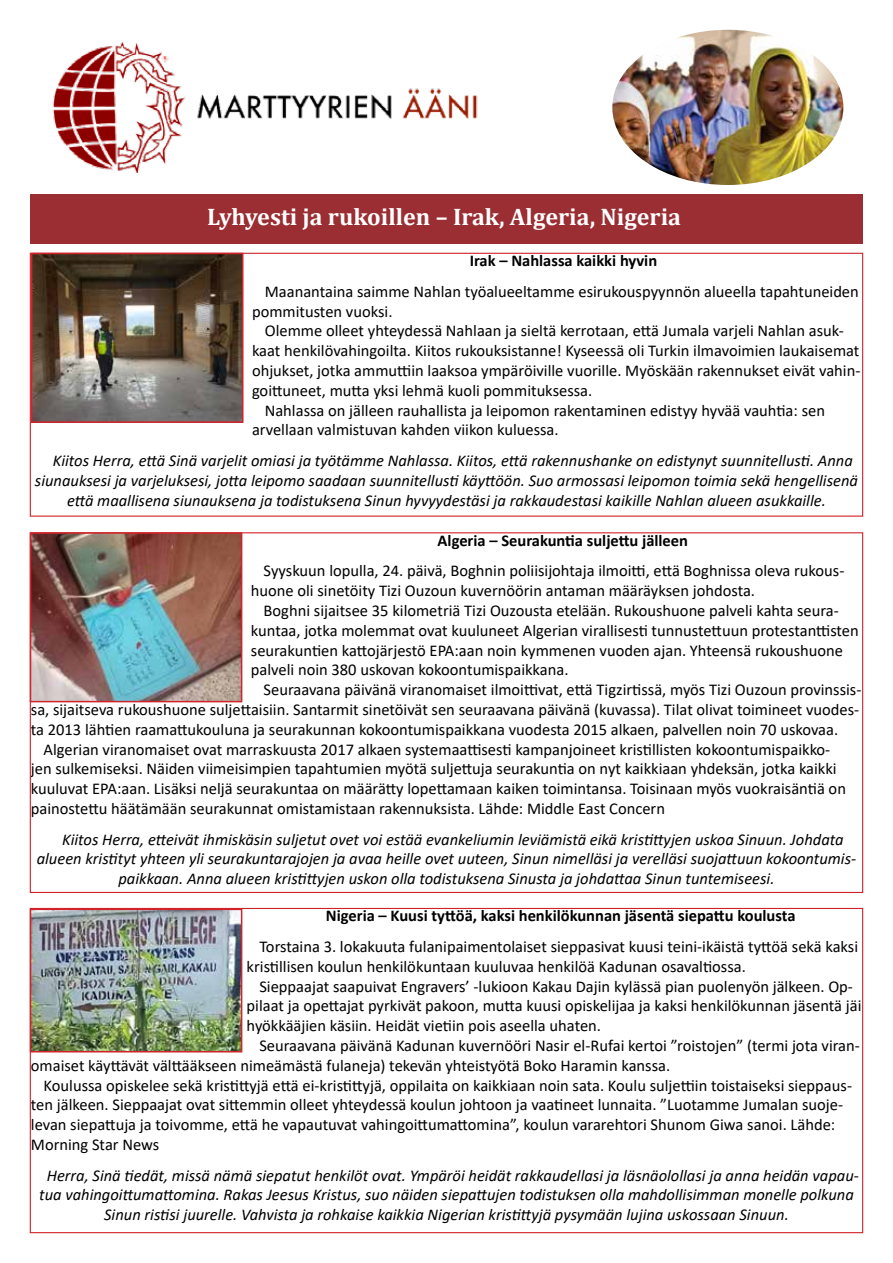
<style>
.page{position:relative;width:893px;height:1263px;background:#fff}
.page>*{position:absolute;margin:0;border:0;box-sizing:border-box;transform-origin:0 0}
.t1{font:700 24px "Cambria";color:#fff}
.t2{font:16.5px/19.8px "Calibri";color:#000}
.t3{font:italic 16.5px/19.8px "Calibri";color:#000;text-align:center}
.t4{font:700 16.5px "Calibri";color:#000}
</style>
<div class="page">
<img style="left:52px;top:41px;width:426px;height:132px">
<img style="left:612px;top:30px;width:231px;height:155px">
<img style="left:33px;top:535px;width:206px;height:164px">
<div style="left:30px;top:532px;width:212px;height:170px;border:2px solid #d2232a"></div>
<img style="left:34px;top:256px;width:206px;height:164px">
<div style="left:31px;top:253px;width:212px;height:170px;border:2px solid #d2232a"></div>
<div style="left:30px;top:194px;width:832px;height:50px;background:#9b2e33"></div>
<img style="left:33px;top:912px;width:206px;height:137px">
<div style="left:30px;top:909px;width:212px;height:143px;border:2px solid #d2232a"></div>
<h1 class="t1" style="left:207px;top:200px;width:475px">Lyhyesti ja rukoillen – Irak, Algeria, Nigeria</h1>
<p class="t4" style="left:470px;top:249px;width:189px">Irak – Nahlassa kaikki hyvin</p>
<p class="t2" style="left:252px;top:281px;width:608px;text-indent:13px">Maanantaina saimme Nahlan työalueeltamme esirukouspyynnön alueella tapahtuneiden pommitusten vuoksi.</p>
<p class="t2" style="left:265px;top:321px;width:581px">Olemme olleet yhteydessä Nahlaan ja sieltä kerrotaan, että Jumala varjeli Nahlan asuk-</p>
<p class="t2" style="left:252px;top:340px;width:609px">kaat henkilövahingoilta. Kiitos rukouksistanne! Kyseessä oli Turkin ilmavoimien laukaisemat</p>
<p class="t2" style="left:252px;top:360px;width:610px">ohjukset, jotka ammuttiin laaksoa ympäröiville vuorille. Myöskään rakennukset eivät vahin-</p>
<p class="t2" style="left:252px;top:380px;width:342px">goittuneet, mutta yksi lehmä kuoli pommituksessa.</p>
<p class="t2" style="left:265px;top:400px;width:562px">Nahlassa on jälleen rauhallista ja leipomon rakentaminen edistyy hyvää vauhtia: sen</p>
<p class="t2" style="left:252px;top:420px;width:308px">arvellaan valmistuvan kahden viikon kuluessa.</p>
<p class="t3" style="left:53px;top:450px;width:802px">Kiitos Herra, että Sinä varjelit omiasi ja työtämme Nahlassa. Kiitos, että rakennushanke on edistynyt suunnitellusti. Anna</p>
<p class="t3" style="left:35px;top:470px;width:824px">siunauksesi ja varjeluksesi, jotta leipomo saadaan suunnitellusti käyttöön. Suo armossasi leipomon toimia sekä hengellisenä</p>
<p class="t3" style="left:67px;top:490px;width:760px">että maallisena siunauksena ja todistuksena Sinun hyvyydestäsi ja rakkaudestasi kaikille Nahlan alueen asukkaille.</p>
<p class="t4" style="left:438px;top:529px;width:252px">Algeria – Seurakuntia suljettu jälleen</p>
<p class="t2" style="left:251px;top:561px;width:595px;text-indent:13px">Syyskuun lopulla, 24. päivä, Boghnin poliisijohtaja ilmoitti, että Boghnissa oleva rukous&shy;huone oli sinetöity Tizi Ouzoun kuvernöörin antaman määräyksen johdosta.</p>
<p class="t2" style="left:251px;top:600px;width:609px;text-indent:13px">Boghni sijaitsee 35 kilometriä Tizi Ouzousta etelään. Rukoushuone palveli kahta seura&shy;kuntaa, jotka molemmat ovat kuuluneet Algerian virallisesti tunnustettuun protestanttisten seurakuntien kattojärjestö EPA:aan noin kymmenen vuoden ajan. Yhteensä rukoushuone palveli noin 380 uskovan kokoontumispaikkana.</p>
<p class="t2" style="left:264px;top:679px;width:599px">Seuraavana päivänä viranomaiset ilmoittivat, että Tigzirtissä, myös Tizi Ouzoun provinssis-</p>
<p class="t2" style="left:31px;top:699px;width:830px">sa, sijaitseva rukoushuone suljettaisiin. Santarmit sinetöivät sen seuraavana päivänä (kuvassa). Tilat olivat toimineet vuodes-</p>
<p class="t2" style="left:31px;top:719px;width:809px">ta 2013 lähtien raamattukouluna ja seurakunnan kokoontumispaikkana vuodesta 2015 alkaen, palvellen noin 70 uskovaa.</p>
<p class="t2" style="left:44px;top:739px;width:788px">Algerian viranomaiset ovat marraskuusta 2017 alkaen systemaattisesti kampanjoineet kristillisten kokoontumispaikko-</p>
<p class="t2" style="left:31px;top:759px;width:807px">jen sulkemiseksi. Näiden viimeisimpien tapahtumien myötä suljettuja seurakuntia on nyt kaikkiaan yhdeksän, jotka kaikki</p>
<p class="t2" style="left:31px;top:778px;width:817px">kuuluvat EPA:aan. Lisäksi neljä seurakuntaa on määrätty lopettamaan kaiken toimintansa. Toisinaan myös vuokraisäntiä on</p>
<p class="t2" style="left:31px;top:798px;width:636px">painostettu häätämään seurakunnat omistamistaan rakennuksista. Lähde: Middle East Concern</p>
<p class="t3" style="left:62px;top:828px;width:783px">Kiitos Herra, etteivät ihmiskäsin suljetut ovet voi estää evankeliumin leviämistä eikä kristittyjen uskoa Sinuun. Johdata</p>
<p class="t3" style="left:37px;top:848px;width:821px">alueen kristityt yhteen yli seurakuntarajojen ja avaa heille ovet uuteen, Sinun nimelläsi ja verelläsi suojattuun kokoontumis-</p>
<p class="t3" style="left:118px;top:868px;width:658px">paikkaan. Anna alueen kristittyjen uskon olla todistuksena Sinusta ja johdattaa Sinun tuntemiseesi.</p>
<p class="t4" style="left:326px;top:904px;width:471px">Nigeria – Kuusi tyttöä, kaksi henkilökunnan jäsentä siepattu koulusta</p>
<p class="t2" style="left:247px;top:936px;width:613px;text-indent:13px">Torstaina 3. lokakuuta fulanipaimentolaiset sieppasivat kuusi teini-ikäistä tyttöä sekä kaksi kristillisen koulun henkilökuntaan kuuluvaa henkilöä Kadunan osavaltiossa.</p>
<p class="t2" style="left:247px;top:976px;width:616px;text-indent:13px">Sieppaajat saapuivat Engravers’ -lukioon Kakau Dajin kylässä pian puolenyön jälkeen. Op&shy;pilaat ja opettajat pyrkivät pakoon, mutta kuusi opiskelijaa ja kaksi henkilökunnan jäsentä jäi hyökkääjien käsiin. Heidät vietiin pois aseella uhaten.</p>
<p class="t2" style="left:31px;top:1035px;width:830px;text-indent:228px">Seuraavana päivänä Kadunan kuvernööri Nasir el-Rufai kertoi ”roistojen” (termi jota viran&shy;omaiset käyttävät välttääkseen nimeämästä fulaneja) tekevän yhteistyötä Boko Haramin kanssa.</p>
<p class="t2" style="left:31px;top:1075px;width:823px;text-indent:13px">Koulussa opiskelee sekä kristittyjä että ei-kristittyjä, oppilaita on kaikkiaan noin sata. Koulu suljettiin toistaiseksi sieppaus&shy;ten jälkeen. Sieppaajat ovat sittemmin olleet yhteydessä koulun johtoon ja vaatineet lunnaita. ”Luotamme Jumalan suoje&shy;levan siepattuja ja toivomme, että he vapautuvat vahingoittumattomina”, koulun vararehtori Shunom Giwa sanoi. Lähde:<br>Morning Star News</p>
<p class="t3" style="left:39px;top:1164px;width:821px">Herra, Sinä tiedät, missä nämä siepatut henkilöt ovat. Ympäröi heidät rakkaudellasi ja läsnäolollasi ja anna heidän vapau&shy;tua vahingoittumattomina. Rakas Jeesus Kristus, suo näiden siepattujen todistuksen olla mahdollisimman monelle polkuna<br>Sinun ristisi juurelle. Vahvista ja rohkaise kaikkia Nigerian kristittyjä pysymään lujina uskossaan Sinuun.</p>
</div>
